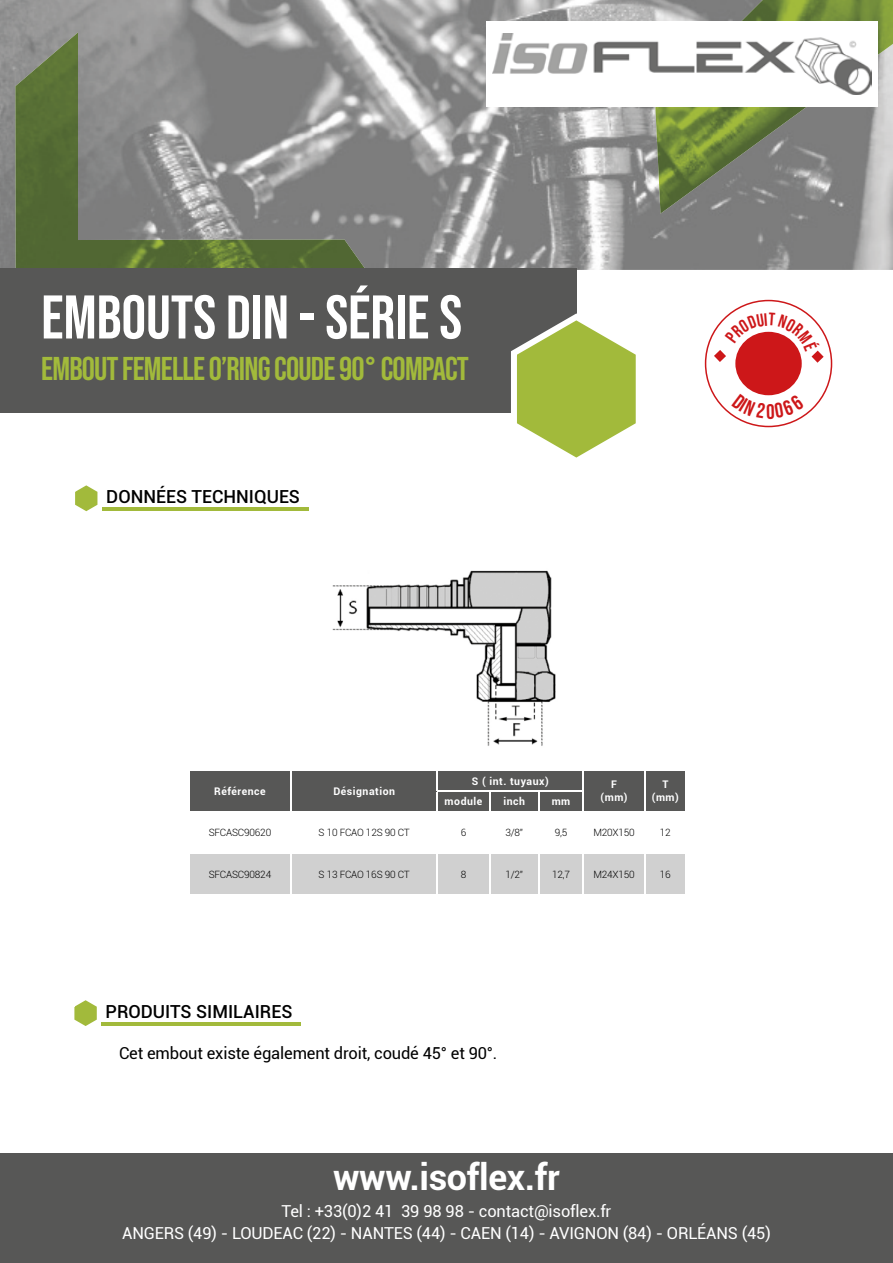
<style>
.page{position:relative;width:893px;height:1263px;background:#fff}
.page>*{position:absolute;margin:0;border:0;box-sizing:border-box;transform-origin:0 0}
.t1{font:61.5px "Bebas Neue";color:#fff}
.t2{font:700 36px "Roboto";letter-spacing:-.01em;color:#fff}
.t3{font:33px "Bebas Neue";letter-spacing:-.025em;color:#a2ba3b}
.t4{font:500 18px "Roboto";color:#000}
.t5{font:16.5px/22px "Roboto";letter-spacing:-.01em;color:#fff;text-align:center}
.t6{font:16.5px "Roboto";letter-spacing:-.01em;color:#000}
.t7{font:700 10.5px/12.6px "Roboto";letter-spacing:.05em;color:#fff;text-align:center}
.t8{font:300 10.05px "Roboto";letter-spacing:-.02em;color:#000}
</style>
<div class="page">
<img style="left:0;top:0;width:893px;height:270px">
<img style="left:15px;top:32px;width:351px;height:237px">
<div style="left:0;top:269px;width:576px;height:144px;background:#575756"></div>
<svg style="left:511px;top:313px;width:125px;height:145px"></svg>
<img style="left:655px;top:0;width:238px;height:214px">
<div style="left:486px;top:21px;width:392px;height:85px;background:#fff"></div>
<img style="left:492px;top:34px;width:380px;height:60px">
<div style="left:0;top:1153px;width:893px;height:110px;background:#575756"></div>
<svg style="left:74px;top:1000px;width:29px;height:26px"></svg>
<hr style="left:101px;top:1022px;width:200px;height:3px;background:#a2ba3b">
<svg style="left:75px;top:485px;width:28px;height:27px"></svg>
<hr style="left:102px;top:507px;width:206px;height:3px;background:#a2ba3b">
<div style="left:190px;top:854px;width:495px;height:40px;background:#d0d0d0"></div>
<div style="left:190px;top:771px;width:495px;height:40px;background:#575756"></div>
<hr style="left:644px;top:791px;width:2px;height:20px;background:#fff">
<hr style="left:290px;top:854px;width:2px;height:40px;background:#fff">
<hr style="left:644px;top:854px;width:2px;height:40px;background:#fff">
<hr style="left:437px;top:854px;width:1px;height:40px;background:#fff">
<hr style="left:583px;top:854px;width:1px;height:40px;background:#fff">
<hr style="left:489px;top:854px;width:1px;height:40px;background:#fff">
<hr style="left:538px;top:854px;width:1px;height:40px;background:#fff">
<img style="left:332px;top:570px;width:224px;height:176px">
<svg style="left:705px;top:300px;width:127px;height:127px"></svg>
<h1 class="t1" style="left:41px;top:282px;width:422px">EMBOUTS DIN - SÉRIE S</h1>
<h3 class="t3" style="left:41px;top:350px;width:429px">EMBOUT FEMELLE O’RING COUDE 90° COMPACT</h3>
<p class="t4" style="left:106px;top:484px;width:195px">DONNÉES TECHNIQUES</p>
<p class="t7" style="left:214px;top:784px;width:53px">Référence</p>
<p class="t7" style="left:333px;top:784px;width:63px">Désignation</p>
<p class="t7" style="left:472px;top:775px;width:78px">S ( int. tuyaux)</p>
<p class="t7" style="left:601px;top:778px;width:29px">F (mm)</p>
<p class="t7" style="left:662px;top:778px;width:8px">T</p>
<p class="t7" style="left:445px;top:795px;width:39px">module</p>
<p class="t7" style="left:652px;top:791px;width:29px">(mm)</p>
<p class="t7" style="left:503px;top:795px;width:23px">inch</p>
<p class="t7" style="left:552px;top:795px;width:20px">mm</p>
<p class="t8" style="left:209px;top:826px;width:64px">SFCASC90620</p>
<p class="t8" style="left:319px;top:826px;width:93px">S 10 FCAO 12S 90 CT</p>
<p class="t8" style="left:461px;top:826px;width:7px">6</p>
<p class="t8" style="left:505px;top:826px;width:19px">3/8"</p>
<p class="t8" style="left:555px;top:826px;width:14px">9,5</p>
<p class="t8" style="left:593px;top:826px;width:43px">M20X150</p>
<p class="t8" style="left:660px;top:826px;width:12px">12</p>
<p class="t8" style="left:209px;top:867px;width:64px">SFCASC90824</p>
<p class="t8" style="left:319px;top:867px;width:93px">S 13 FCAO 16S 90 CT</p>
<p class="t8" style="left:461px;top:867px;width:7px">8</p>
<p class="t8" style="left:505px;top:867px;width:19px">1/2"</p>
<p class="t8" style="left:552px;top:867px;width:20px">12,7</p>
<p class="t8" style="left:593px;top:867px;width:43px">M24X150</p>
<p class="t8" style="left:660px;top:867px;width:12px">16</p>
<p class="t4" style="left:106px;top:999px;width:188px">PRODUITS SIMILAIRES</p>
<p class="t6" style="left:119px;top:1041px;width:380px">Cet embout existe également droit, coudé 45° et 90°.</p>
<h2 class="t2" style="left:333px;top:1152px;width:228px">www.isoflex.fr</h2>
<p class="t5" style="left:122px;top:1199px;width:650px">Tel : +33(0)2 41 39 98 98 - contact@isoflex.fr<br>ANGERS (49) - LOUDEAC (22) - NANTES (44) - CAEN (14) - AVIGNON (84) - ORLÉANS (45)</p>
</div>
